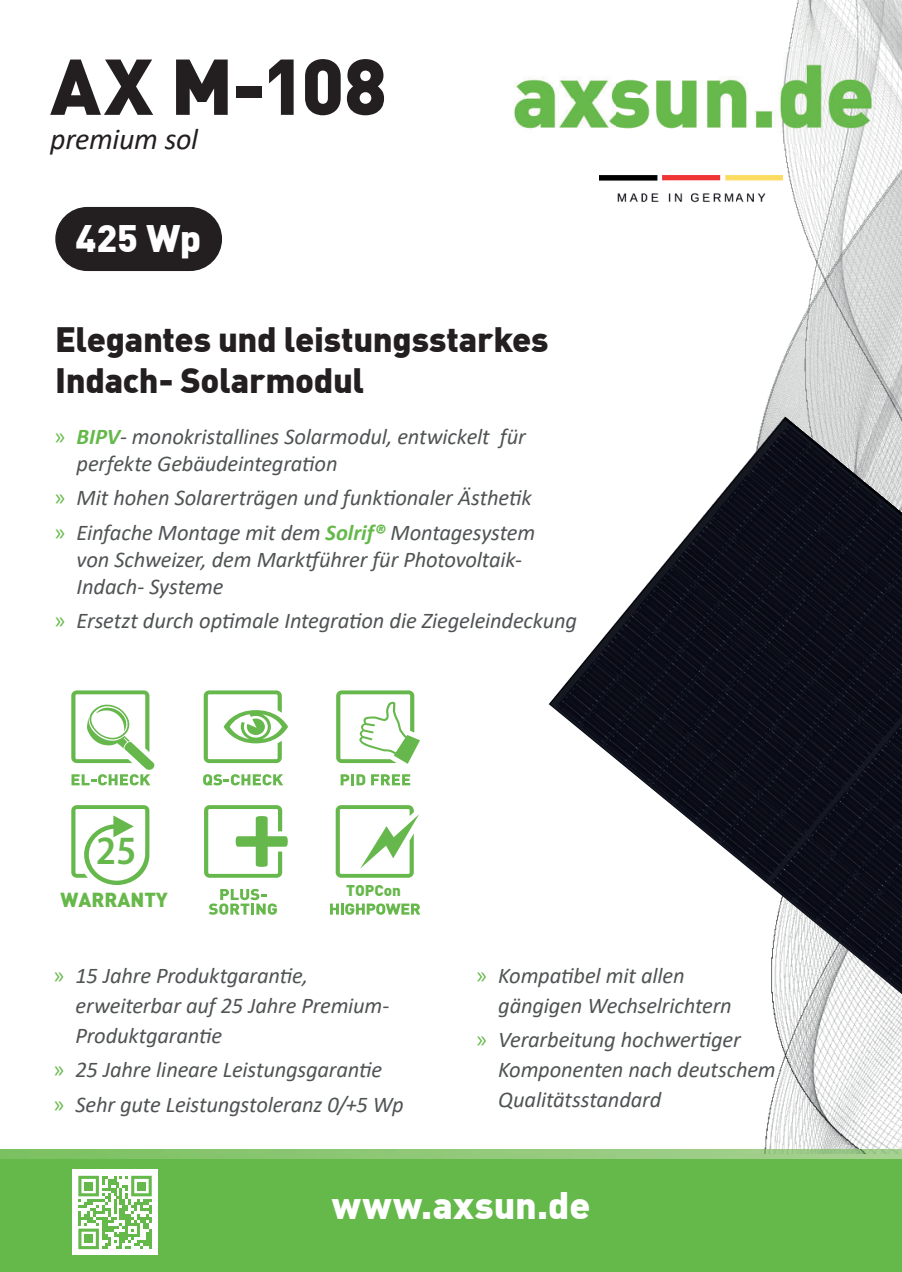
<style>
.page{position:relative;width:902px;height:1272px;background:#fff}
.page>*{position:absolute;margin:0;border:0;box-sizing:border-box;transform-origin:0 0}
.t1{font:900 77.7px "DIN";color:#231f20}
.t2{font:900 37.5px "DIN";color:#fff}
.t3{font:900 34.5px/40.5px "DIN";letter-spacing:-.01em;color:#231f20}
.t4{font:italic 30px "Calibri";letter-spacing:-.01em;color:#231f20}
.t5{font:italic 22.5px/30px "Calibri";letter-spacing:-.01em;color:#505354}
.t6{font:900 19.8px "DIN";color:#67b84b}
.t7{font:900 15.3px "DIN";color:#67b84b}
.s1{font-family:"Myriad Pro";font-style:normal;font-size:24px;color:#65b94b}
.s2{font-weight:700;color:#65b94b}
</style>
<div class="page">
<img style="left:0;top:0;width:901px;height:1153px">
<img style="left:548px;top:416px;width:353px;height:578px">
<svg style="left:71px;top:690px;width:83px;height:95px"></svg>
<svg style="left:204px;top:690px;width:84px;height:73px"></svg>
<svg style="left:203px;top:774px;width:80px;height:11px"></svg>
<svg style="left:204px;top:805px;width:84px;height:72px"></svg>
<svg style="left:208px;top:888px;width:69px;height:26px"></svg>
<svg style="left:336px;top:690px;width:84px;height:73px"></svg>
<svg style="left:340px;top:774px;width:25px;height:11px"></svg>
<svg style="left:371px;top:774px;width:39px;height:11px"></svg>
<svg style="left:335px;top:805px;width:84px;height:72px"></svg>
<svg style="left:330px;top:903px;width:90px;height:11px"></svg>
<div style="left:76px;top:886px;width:78px;height:28px;background:#fff"></div>
<img style="left:513px;top:53px;width:309px;height:45px">
<img style="left:822px;top:53px;width:52px;height:91px">
<img style="left:513px;top:98px;width:103px;height:46px">
<img style="left:616px;top:98px;width:103px;height:38px">
<img style="left:719px;top:98px;width:103px;height:46px">
<img style="left:599px;top:136px;width:183px;height:105px">
<svg style="left:55px;top:207px;width:167px;height:64px;background:#353132"></svg>
<div style="left:0;top:1153px;width:901px;height:118px;background:linear-gradient(to right,#7ac060,#a7d192)"></div>
<div style="left:0;top:1158px;width:901px;height:113px;background:#65b94b"></div>
<div style="left:72px;top:1169px;width:86px;height:85px;background:#fff"></div>
<svg style="left:78px;top:1175px;width:74px;height:74px"></svg>
<div style="left:84px;top:1181px;width:9px;height:9px;background:#65b94b"></div>
<div style="left:137px;top:1181px;width:9px;height:9px;background:#65b94b"></div>
<div style="left:84px;top:1234px;width:9px;height:9px;background:#65b94b"></div>
<svg style="left:71px;top:805px;width:78px;height:80px"></svg>
<h1 class="t1" style="left:50px;top:59px;width:338px">AX M-108</h1>
<h3 class="t4" style="left:50px;top:128px;width:149px">premium sol</h3>
<h2 class="t2" style="left:75px;top:225px;width:127px">425 Wp</h2>
<h3 class="t3" style="left:55px;top:323px;width:494px">Elegantes und leistungsstarkes<br>Indach- Solarmodul</h3>
<p class="t5" style="left:77px;top:424px;width:451px;line-height:27px;text-indent:-21px"><span class="s1">»</span> <span class="s2">BIPV</span>- monokristallines Solarmodul, entwickelt für perfekte Gebäudeintegration</p>
<p class="t5" style="left:55px;top:479px;width:481px;line-height:34.2px"><span class="s1">»</span> Mit hohen Solarerträgen und funktionaler Ästhetik <span class="s1">»</span> Einfache Montage mit dem <span class="s2">Solrif®</span> Montagesystem</p>
<p class="t5" style="left:77px;top:544px;width:447px;line-height:27px">von Schweizer, dem Marktführer für Photovoltaik-<br>Indach- Systeme</p>
<p class="t5" style="left:55px;top:604px;width:523px"><span class="s1">»</span> Ersetzt durch optimale Integration die Ziegeleindeckung</p>
<p class="t6" style="left:61px;top:888px;width:109px">WARRANTY</p>
<p class="t7" style="left:346px;top:881px;width:56px">TOPCon</p>
<p class="t5" style="left:75px;top:959px;width:315px;text-indent:-21px"><span class="s1">»</span> 15 Jahre Produktgarantie, erweiterbar auf 25 Jahre Premium-<br>Produktgarantie</p>
<p class="t5" style="left:54px;top:1051px;width:351px;line-height:34.2px"><span class="s1">»</span> 25 Jahre lineare Leistungsgarantie<br><span class="s1">»</span> Sehr gute Leistungstoleranz 0/+5 Wp</p>
<p class="t5" style="left:498px;top:959px;width:235px;text-indent:-21px"><span class="s1">»</span> Kompatibel mit allen gängigen Wechselrichtern</p>
<p class="t5" style="left:498px;top:1023px;width:279px;text-indent:-21px"><span class="s1">»</span> Verarbeitung hochwertiger<br>Komponenten nach deutschem<br>Qualitätsstandard</p>
<h2 class="t2" style="left:332px;top:1192px;width:260px">www.axsun.de</h2>
</div>
